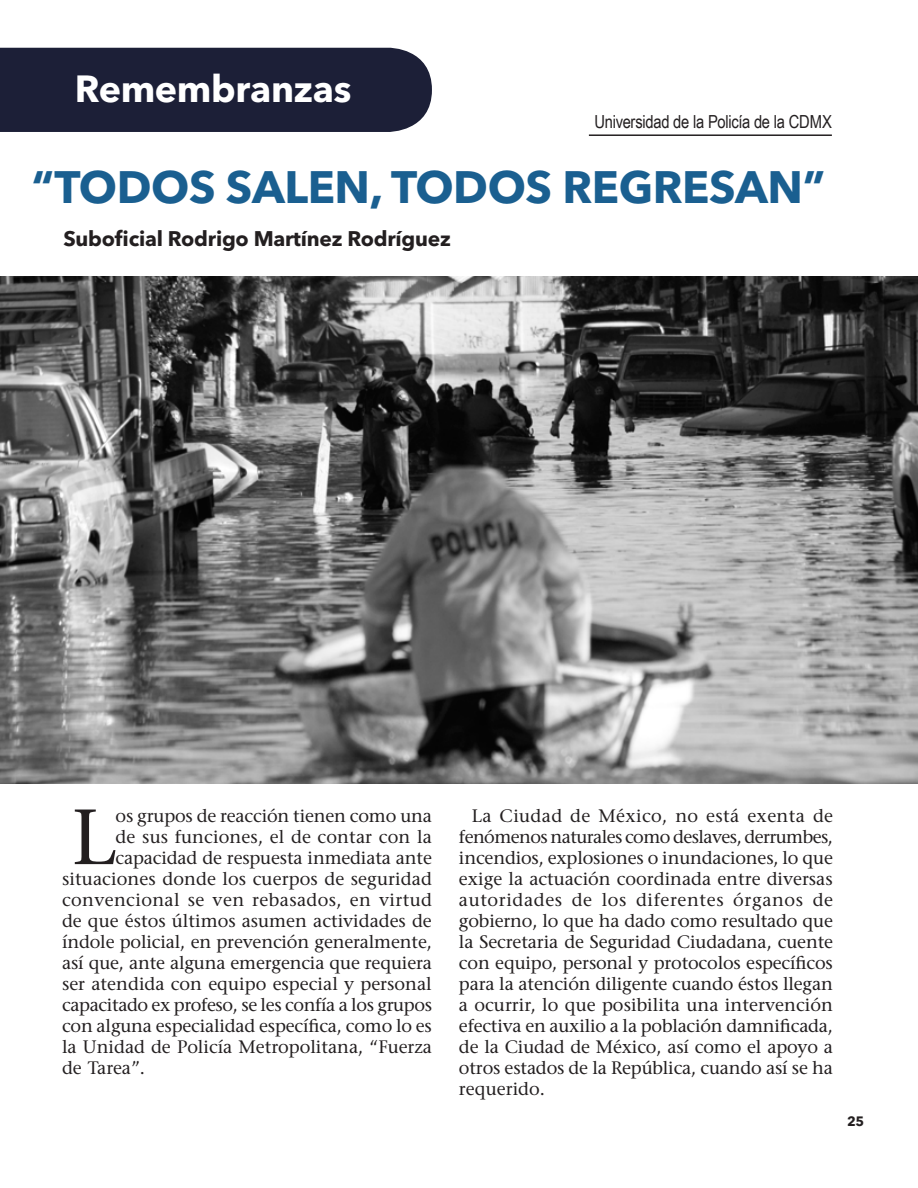
<style>
.page{position:relative;width:918px;height:1188px;background:#fff}
.page>*{position:absolute;margin:0;border:0;box-sizing:border-box;transform-origin:0 0}
.t1{font:500 78px "Stone Serif Std";color:#231f20}
.t2{font:700 45px "Avenir Next LT Pro";letter-spacing:-.01em;color:#1a5f90}
.t3{font:700 37.5px "Avenir Next LT Pro";letter-spacing:-.01em;color:#fff}
.t4{font:700 21px "Avenir Next LT Pro";letter-spacing:-.01em;color:#231f20}
.t5{font:500 18px/21px "Stone Serif Std";letter-spacing:-.01em;color:#231f20;text-align:justify}
.t6{font:500 18px "Stone Serif Std";letter-spacing:.02em;color:#231f20}
.t7{font:18px "Arial Narrow";letter-spacing:-.015em;color:#231f20}
.t8{font:700 13.5px "Avenir Next LT Pro";color:#231f20}
</style>
<div class="page">
<img style="left:0;top:276px;width:918px;height:507px">
<hr style="left:589px;top:134px;width:243px;height:2px;background:#231f20">
<div style="left:0;top:48px;width:432px;height:84px;background:#1c1f37"></div>
<h3 class="t3" style="left:75px;top:66px;width:278px">Remembranzas</h3>
<p class="t7" style="left:595px;top:108px;width:239px">Universidad de la Policía de la CDMX</p>
<h2 class="t2" style="left:31px;top:160px;width:796px">“TODOS SALEN, TODOS REGRESAN”</h2>
<p class="t4" style="left:63px;top:225px;width:389px">Suboficial Rodrigo Martínez Rodríguez</p>
<h1 class="t1" style="left:72px;top:791px;width:46px">L</h1>
<p class="t5" style="left:116px;top:805px;width:318px">os grupos de reacción tienen como una</p>
<p class="t5" style="left:116px;top:826px;width:318px">de sus funciones, el de contar con la</p>
<p class="t5" style="left:116px;top:847px;width:318px">capacidad de respuesta inmediata ante</p>
<p class="t5" style="left:62px;top:868px;width:371px">situaciones donde los cuerpos de seguridad</p>
<p class="t6" style="left:62px;top:889px;width:372px">convencional se ven rebasados, en virtud</p>
<p class="t5" style="left:62px;top:910px;width:371px">de que éstos últimos asumen actividades de</p>
<p class="t5" style="left:62px;top:931px;width:371px">índole policial, en prevención generalmente,</p>
<p class="t5" style="left:62px;top:952px;width:371px">así que, ante alguna emergencia que requiera</p>
<p class="t5" style="left:62px;top:973px;width:371px">ser atendida con equipo especial y personal</p>
<p class="t5" style="left:62px;top:994px;width:372px">capacitado ex profeso, se les confía a los grupos</p>
<p class="t5" style="left:62px;top:1015px;width:371px">con alguna especialidad específica, como lo es</p>
<p class="t5" style="left:62px;top:1036px;width:372px">la Unidad de Policía Metropolitana, “Fuerza</p>
<p class="t5" style="left:62px;top:1057px;width:85px">de Tarea”.</p>
<p class="t5" style="left:459px;top:805px;width:376px;text-indent:13px">La Ciudad de México, no está exenta de fenómenos naturales como deslaves, derrumbes, incendios, explosiones o inundaciones, lo que exige la actuación coordinada entre diversas autoridades de los diferentes órganos de gobierno, lo que ha dado como resultado que la Secretaria de Seguridad Ciudadana, cuente con equipo, personal y protocolos específicos para la atención diligente cuando éstos llegan a ocurrir, lo que posibilita una intervención efectiva en auxilio a la población damnificada, de la Ciudad de México, así como el apoyo a otros estados de la República, cuando así se ha requerido.</p>
<p class="t8" style="left:847px;top:1113px;width:19px">25</p>
</div>
